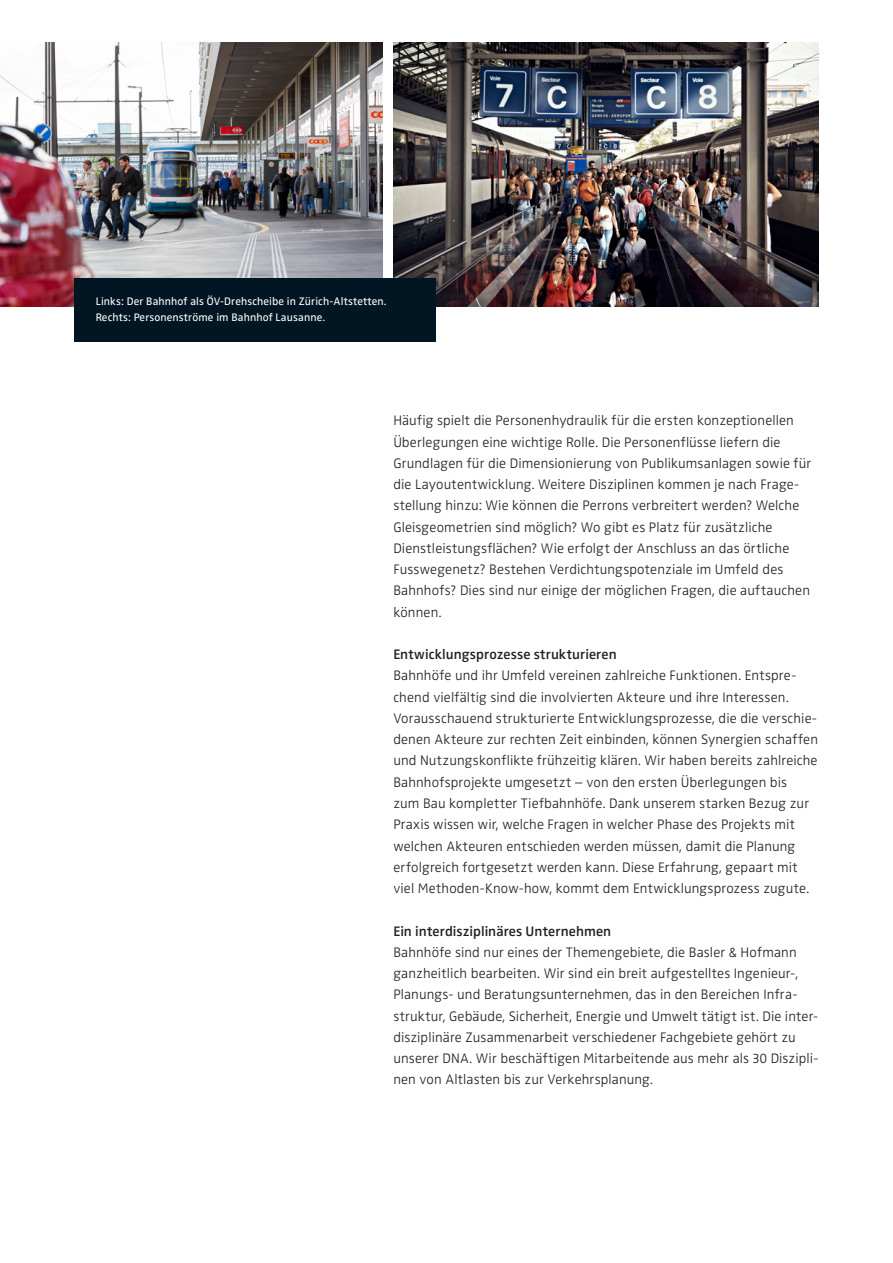
<style>
.page{position:relative;width:893px;height:1263px;background:#fff}
.page>*{position:absolute;margin:0;border:0;box-sizing:border-box;transform-origin:0 0}
.t1{font:300 14.25px/21.3px "Zwo Pro";letter-spacing:.01em;color:#231f20}
.t2{font:600 14.25px "Zwo Pro";letter-spacing:.005em;color:#231f20}
.t3{font:11.25px/15.9px "Zwo Pro";letter-spacing:.01em;color:#fff}
</style>
<div class="page">
<img style="left:393px;top:43px;width:426px;height:263px">
<img style="left:0;top:43px;width:383px;height:263px">
<div style="left:74px;top:278px;width:362px;height:64px;background:#011622"></div>
<p class="t3" style="left:96px;top:293px;width:292px">Links: Der Bahnhof als ÖV-Drehscheibe in Zürich-Altstetten.<br>Rechts: Personenströme im Bahnhof Lausanne.</p>
<p class="t1" style="left:393px;top:410px;width:420px">Häufig spielt die Personenhydraulik für die ersten konzeptionellen Überlegungen eine wichtige Rolle. Die Personenflüsse liefern die Grundlagen für die Dimensionierung von Publikumsanlagen sowie für die Layoutentwicklung. Weitere Disziplinen kommen je nach Frage&shy;stellung hinzu: Wie können die Perrons verbreitert werden? Welche Gleisgeometrien sind möglich? Wo gibt es Platz für zusätzliche Dienstleistungsflächen? Wie erfolgt der Anschluss an das örtliche Fusswegenetz? Bestehen Verdichtungspotenziale im Umfeld des Bahnhofs? Dies sind nur einige der möglichen Fragen, die auftauchen können.</p>
<p class="t2" style="left:393px;top:646px;width:225px">Entwicklungsprozesse strukturieren</p>
<p class="t1" style="left:393px;top:665px;width:426px">Bahnhöfe und ihr Umfeld vereinen zahlreiche Funktionen. Entspre&shy;chend vielfältig sind die involvierten Akteure und ihre Interessen.<br>Vorausschauend strukturierte Entwicklungsprozesse, die die verschie&shy;denen Akteure zur rechten Zeit einbinden, können Synergien schaffen und Nutzungskonflikte frühzeitig klären. Wir haben bereits zahlreiche Bahnhofsprojekte umgesetzt – von den ersten Überlegungen bis<br>zum Bau kompletter Tiefbahnhöfe. Dank unserem starken Bezug zur Praxis wissen wir, welche Fragen in welcher Phase des Projekts mit welchen Akteuren entschieden werden müssen, damit die Planung erfolgreich fortgesetzt werden kann. Diese Erfahrung, gepaart mit viel Methoden-Know-how, kommt dem Entwicklungsprozess zugute.</p>
<p class="t2" style="left:393px;top:922px;width:219px">Ein interdisziplinäres Unternehmen</p>
<p class="t1" style="left:393px;top:942px;width:427px">Bahnhöfe sind nur eines der Themengebiete, die Basler &amp; Hofmann ganzheitlich bearbeiten. Wir sind ein breit aufgestelltes Ingenieur-, Planungs- und Beratungsunternehmen, das in den Bereichen Infra&shy;struktur, Gebäude, Sicherheit, Energie und Umwelt tätigt ist. Die inter&shy;disziplinäre Zusammenarbeit verschiedener Fachgebiete gehört zu unserer DNA. Wir beschäftigen Mitarbeitende aus mehr als 30 Diszipli&shy;nen von Altlasten bis zur Verkehrsplanung.</p>
</div>
